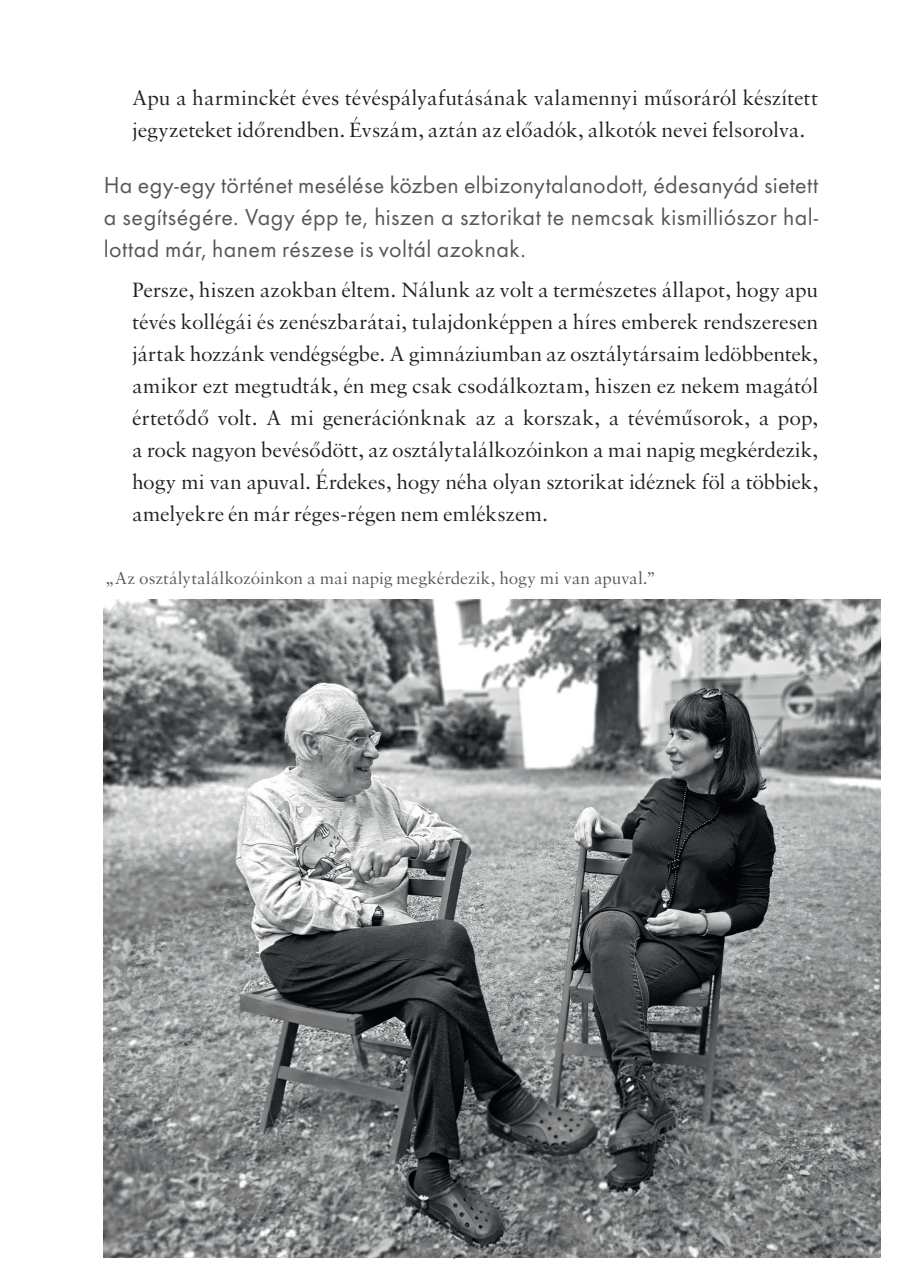
<style>
.page{position:relative;width:908px;height:1286px;background:#fff}
.page>*{position:absolute;margin:0;border:0;box-sizing:border-box;transform-origin:0 0}
.t1{font:24px/32px "Futura TEE";letter-spacing:.02em;color:#57585a;text-align:justify}
.t2{font:22px/32px "Sabon";color:#231f20}
.t3{font:18px "Sabon";color:#57585a}
</style>
<div class="page">
<img style="left:104px;top:599px;width:776px;height:658px">
<p class="t2" style="left:132px;top:81px;width:687px">Apu a harminckét éves tévéspályafutásának valamennyi műsoráról készített jegyzeteket időrendben. Évszám, aztán az előadók, alkotók nevei felsorolva.</p>
<p class="t1" style="left:104px;top:169px;width:716px">Ha egy-egy történet mesélése közben elbizonytalanodott, édesanyád sietett a segítségére. Vagy épp te, hiszen a sztorikat te nemcsak kismilliószor hal&shy;lottad már, hanem részese is voltál azoknak.</p>
<p class="t2" style="left:132px;top:273px;width:688px;text-align:justify">Persze, hiszen azokban éltem. Nálunk az volt a természetes állapot, hogy apu tévés kollégái és zenészbarátai, tulajdonképpen a híres emberek rendszeresen jártak hozzánk vendégségbe. A gimnáziumban az osztálytársaim ledöbbentek, amikor ezt megtudták, én meg csak csodálkoztam, hiszen ez nekem magától értetődő volt. A mi generációnknak az a korszak, a tévéműsorok, a pop, a rock nagyon bevésődött, az osztálytalálkozóinkon a mai napig megkérdezik, hogy mi van apuval. Érdekes, hogy néha olyan sztorikat idéznek föl a többiek, amelyekre én már réges-régen nem emlékszem.</p>
<p class="t3" style="left:106px;top:567px;width:551px">„Az osztálytalálkozóinkon a mai napig megkérdezik, hogy mi van apuval.”</p>
</div>
